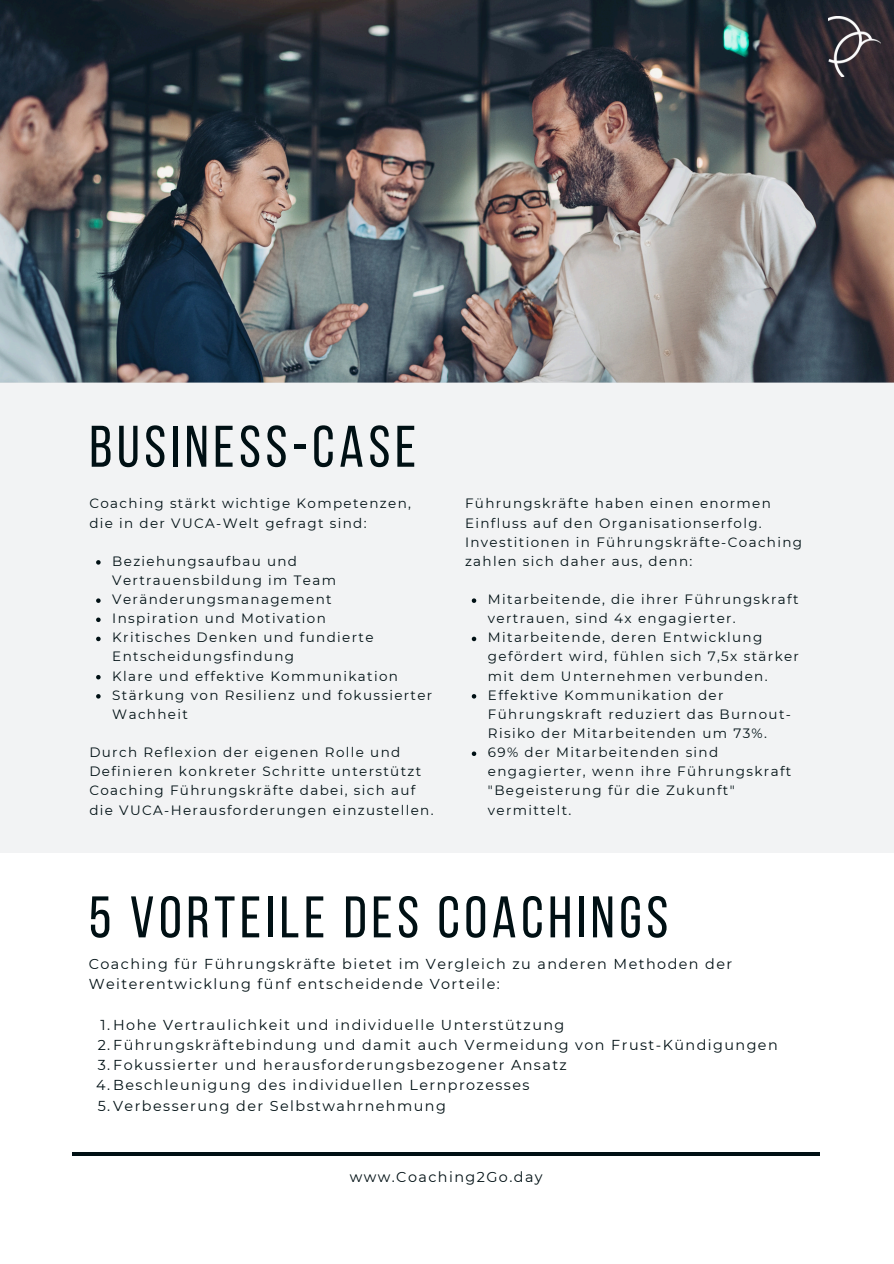
<style>
.page{position:relative;width:894px;height:1264px;background:#fff}
.page>*{position:absolute;margin:0;border:0;box-sizing:border-box;transform-origin:0 0}
.t1{font:58.5px "Bebas Neue";letter-spacing:.08em;color:#001014}
.t2{font:14.4px/20.2px "Montserrat";letter-spacing:.1em;color:#001014}
.t3{font:13.5px/19.2px "Montserrat";letter-spacing:.1em;color:#001014}
</style>
<div class="page">
<hr style="left:72px;top:1152px;width:747px;height:3px;background:#001014">
<img style="left:0;top:0;width:893px;height:382px">
<img style="left:828px;top:17px;width:52px;height:60px">
<div style="left:0;top:382px;width:893px;height:471px;background:#f2f3f4"></div>
<svg style="left:96px;top:560px;width:5px;height:4px"></svg>
<svg style="left:96px;top:598px;width:5px;height:5px"></svg>
<svg style="left:96px;top:617px;width:5px;height:5px"></svg>
<svg style="left:96px;top:636px;width:5px;height:5px"></svg>
<svg style="left:96px;top:675px;width:5px;height:4px"></svg>
<svg style="left:96px;top:694px;width:5px;height:4px"></svg>
<svg style="left:471px;top:598px;width:5px;height:5px"></svg>
<svg style="left:471px;top:636px;width:5px;height:5px"></svg>
<svg style="left:471px;top:694px;width:5px;height:4px"></svg>
<svg style="left:471px;top:751px;width:5px;height:5px"></svg>
<p class="t1" style="left:89px;top:423px;width:328px">BUSINESS-CASE</p>
<p class="t3" style="left:89px;top:494px;width:323px">Coaching stärkt wichtige Kompetenzen, die in der VUCA-Welt gefragt sind:</p>
<p class="t3" style="left:112px;top:551px;width:225px">Beziehungsaufbau und<br>Vertrauensbildung im Team</p>
<p class="t3" style="left:112px;top:589px;width:221px">Veränderungsmanagement</p>
<p class="t3" style="left:112px;top:608px;width:215px">Inspiration und Motivation</p>
<h1 class="t3" style="left:112px;top:628px;width:262px">Kritisches Denken und fundierte<br>Entscheidungsfindung</h1>
<p class="t3" style="left:112px;top:666px;width:287px">Klare und effektive Kommunikation</p>
<p class="t3" style="left:112px;top:685px;width:321px">Stärkung von Resilienz und fokussierter<br>Wachheit</p>
<p class="t3" style="left:89px;top:742px;width:346px">Durch Reflexion der eigenen Rolle und Definieren konkreter Schritte unterstützt Coaching Führungskräfte dabei, sich auf die VUCA-Herausforderungen einzustellen.</p>
<p class="t3" style="left:465px;top:494px;width:338px">Führungskräfte haben einen enormen Einfluss auf den Organisationserfolg.<br>Investitionen in Führungskräfte-Coaching zahlen sich daher aus, denn:</p>
<p class="t3" style="left:488px;top:589px;width:312px">Mitarbeitende, die ihrer Führungskraft vertrauen, sind 4x engagierter.</p>
<p class="t3" style="left:488px;top:628px;width:312px">Mitarbeitende, deren Entwicklung gefördert wird, fühlen sich 7,5x stärker mit dem Unternehmen verbunden.</p>
<p class="t3" style="left:488px;top:685px;width:304px">Effektive Kommunikation der<br>Führungskraft reduziert das Burnout-<br>Risiko der Mitarbeitenden um 73%.</p>
<p class="t3" style="left:488px;top:742px;width:305px">69% der Mitarbeitenden sind engagierter, wenn ihre Führungskraft "Begeisterung für die Zukunft" vermittelt.</p>
<p class="t1" style="left:89px;top:893px;width:580px">5 VORTEILE DES COACHINGS</p>
<p class="t2" style="left:89px;top:953px;width:645px">Coaching für Führungskräfte bietet im Vergleich zu anderen Methoden der<br>Weiterentwicklung fünf entscheidende Vorteile:</p>
<p class="t2" style="left:101px;top:1014px;width:465px">1.Hohe Vertraulichkeit und individuelle Unterstützung</p>
<p class="t2" style="left:98px;top:1034px;width:681px">2.Führungskräftebindung und damit auch Vermeidung von Frust-Kündigungen</p>
<p class="t2" style="left:98px;top:1054px;width:470px">3.Fokussierter und herausforderungsbezogener Ansatz</p>
<p class="t2" style="left:96px;top:1075px;width:434px">4.Beschleunigung des individuellen Lernprozesses</p>
<p class="t2" style="left:98px;top:1095px;width:349px">5.Verbesserung der Selbstwahrnehmung</p>
<p class="t2" style="left:349px;top:1166px;width:194px">www.Coaching2Go.day</p>
</div>
